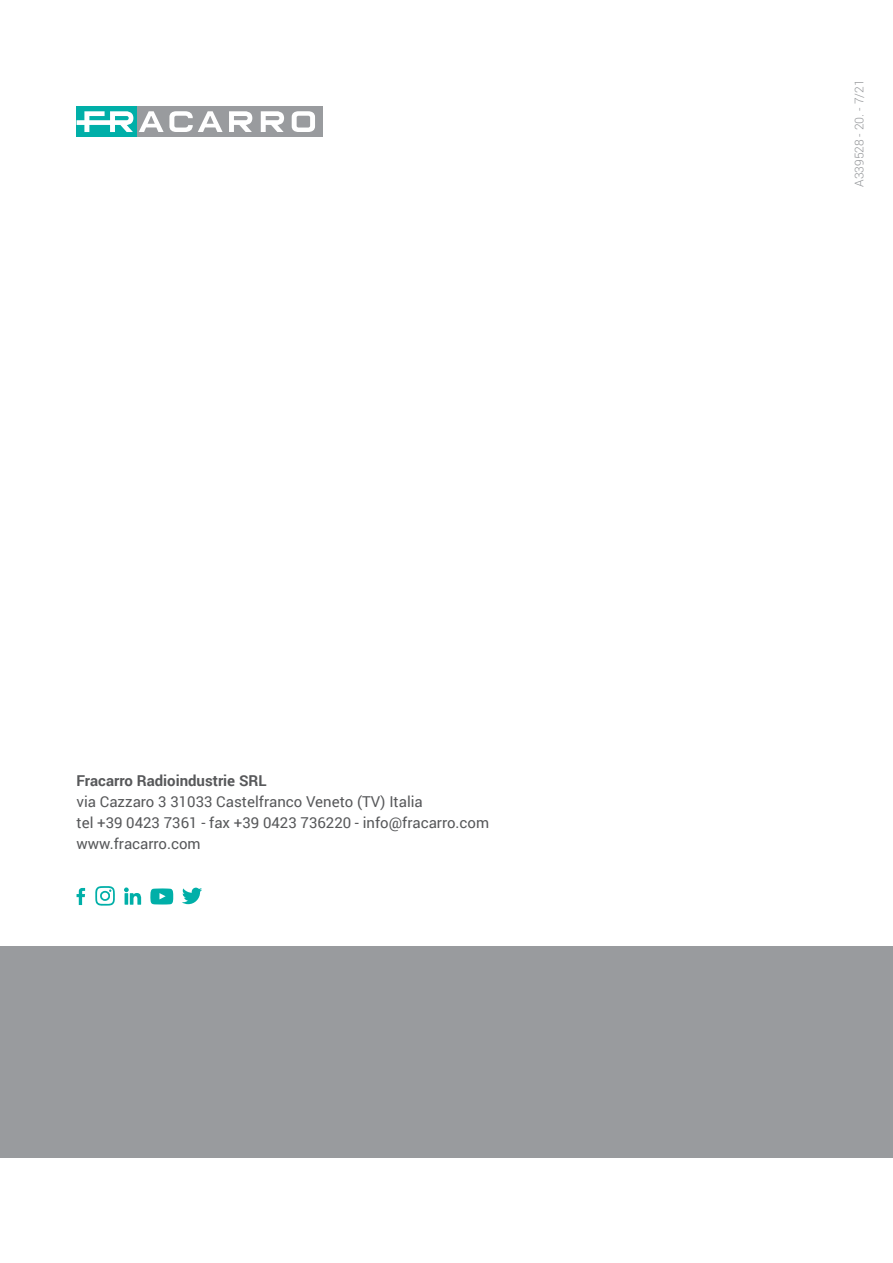
<style>
.page{position:relative;width:893px;height:1263px;background:#fff}
.page>*{position:absolute;margin:0;border:0;box-sizing:border-box;transform-origin:0 0}
.t1{font:15px/21px "Roboto";color:#57585a}
.t2{font:700 15px "Roboto";color:#57585a}
.t3{font:300 12px "Roboto";color:#939598}
</style>
<div class="page">
<div style="left:132px;top:106px;width:191px;height:31px;background:#999b9e"></div>
<div style="left:77px;top:106px;width:60px;height:31px;background:#00afa8"></div>
<svg style="left:229px;top:111px;width:23px;height:21px"></svg>
<svg style="left:261px;top:111px;width:23px;height:21px"></svg>
<svg style="left:292px;top:111px;width:23px;height:21px"></svg>
<svg style="left:139px;top:111px;width:84px;height:21px"></svg>
<svg style="left:77px;top:111px;width:56px;height:21px"></svg>
<svg style="left:77px;top:888px;width:8px;height:17px"></svg>
<svg style="left:182px;top:888px;width:20px;height:16px"></svg>
<svg style="left:95px;top:886px;width:20px;height:20px"></svg>
<svg style="left:150px;top:888px;width:23px;height:16px"></svg>
<svg style="left:124px;top:887px;width:17px;height:18px"></svg>
<div style="left:0;top:947px;width:893px;height:211px;background:#999b9e"></div>
<p class="t2" style="left:77px;top:770px;width:191px">Fracarro Radioindustrie SRL</p>
<p class="t1" style="left:77px;top:790px;width:414px">via Cazzaro 3 31033 Castelfranco Veneto (TV) Italia<br>tel +39 0423 7361 - fax +39 0423 736220 - info@fracarro.com www.fracarro.com</p>
<p class="t3" style="left:851px;top:187px;width:109px;rotate:-90deg">A339528 - 20. - 7/21</p>
</div>
